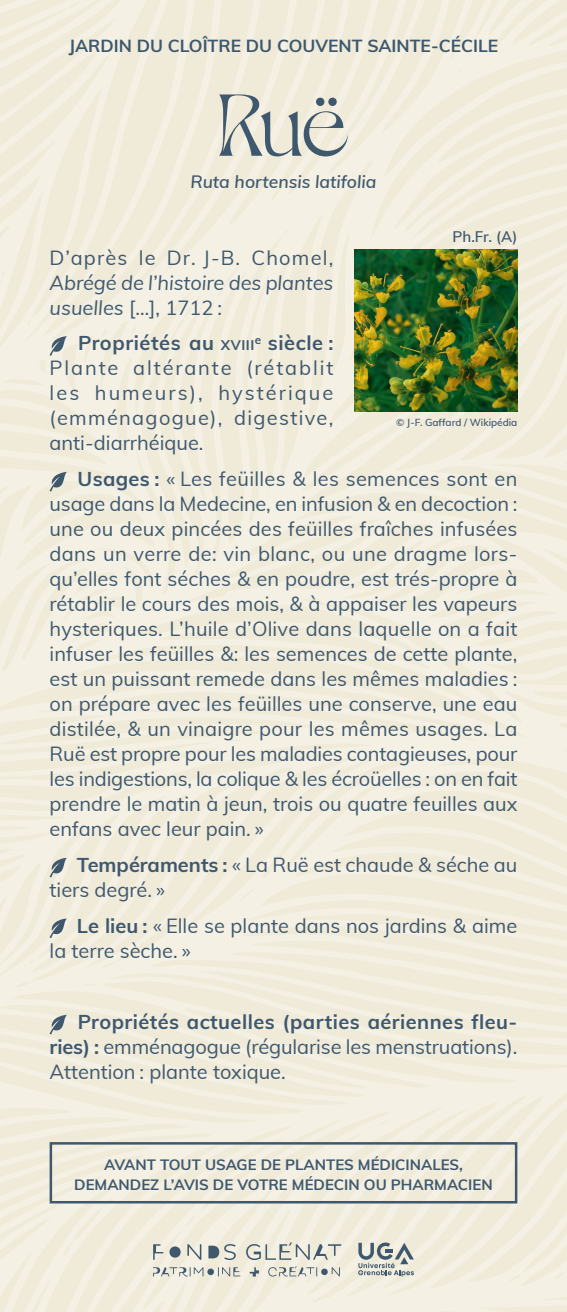
<style>
.page{position:relative;width:567px;height:1312px;background:#fff}
.page>*{position:absolute;margin:0;border:0;box-sizing:border-box;transform-origin:0 0}
.t1{font:87.5px "Dahlia";color:#3e586e}
.t2{font:20px/25px "Muli";color:#3e586e;text-align:justify}
.t3{font:italic 20px/25px "Muli";letter-spacing:-.005em;color:#3e586e}
.t4{font:20px "Muli";letter-spacing:.06em;color:#3e586e}
.t5{font:700 17.5px "Muli";color:#3e586e}
.t6{font:italic 600 17.5px "Muli";color:#3e586e}
.t7{font:700 15px/20px "Muli";color:#3e586e;text-align:center}
.t8{font:600 15px "Muli";color:#3e586e}
.t9{font:600 10px "Muli";color:#3e586e}
.s1{font-style:normal}
.s2{font-weight:700}
.s3{font-weight:700;font-size:14px}
</style>
<div class="page">
<div style="left:0;top:0;width:567px;height:1311px;background:#f0ebdb"></div>
<svg style="left:0;top:0;width:112px;height:110px;background:#f1ecdd"></svg>
<svg style="left:50px;top:336px;width:17px;height:19px"></svg>
<svg style="left:50px;top:471px;width:17px;height:20px"></svg>
<svg style="left:50px;top:857px;width:17px;height:20px"></svg>
<svg style="left:50px;top:918px;width:17px;height:19px"></svg>
<svg style="left:50px;top:1014px;width:17px;height:20px"></svg>
<div style="left:50px;top:1141px;width:467px;height:62px;border:2px solid #3e586e"></div>
<svg style="left:153px;top:1266px;width:87px;height:10px"></svg>
<svg style="left:268px;top:1265px;width:72px;height:11px"></svg>
<div style="left:207px;top:1268px;width:7px;height:6px;background:#3e586e;border-radius:50%"></div>
<div style="left:321px;top:1268px;width:7px;height:6px;background:#3e586e;border-radius:50%"></div>
<div style="left:169px;top:1246px;width:12px;height:11px;background:#3e586e;border-radius:50%"></div>
<svg style="left:250px;top:1266px;width:9px;height:10px"></svg>
<svg style="left:187px;top:1242px;width:154px;height:17px;background:#caccc5"></svg>
<svg style="left:153px;top:1243px;width:10px;height:16px"></svg>
<svg style="left:358px;top:1240px;width:56px;height:36px;background:#babeba"></svg>
<img style="left:355px;top:249px;width:162px;height:163px">
<p class="t5" style="left:69px;top:34px;width:431px">JARDIN DU CLOÎTRE DU COUVENT SAINTE-CÉCILE</p>
<h1 class="t1" style="left:218px;top:93px;width:132px">Ruë</h1>
<p class="t6" style="left:190px;top:170px;width:187px">Ruta hortensis latifolia</p>
<p class="t8" style="left:453px;top:227px;width:66px">Ph.Fr. (A)</p>
<p class="t4" style="left:50px;top:244px;width:285px">D’après le Dr. J-B. Chomel,</p>
<p class="t3" style="left:50px;top:269px;width:285px">Abrégé de l’histoire des plantes usuelles <span class="s1">[…], 1712 :</span></p>
<p class="t2" style="left:50px;top:330px;width:285px;text-indent:28px"><span class="s2">Propriétés au</span> <span class="s3">XVIII</span><sup>e</sup> <span class="s2">siècle :<br></span>Plante altérante (rétablit les humeurs), hystérique (emménagogue), digestive, anti-diarrhéique.</p>
<p class="t2" style="left:50px;top:466px;width:469px;text-indent:28px"><span class="s2">Usages :</span> « Les feüilles &amp; les semences sont en usage dans la Medecine, en infusion &amp; en decoction : une ou deux pincées des feüilles fraîches infusées dans un verre de: vin blanc, ou une dragme lors&shy;qu’elles font séches &amp; en poudre, est trés-propre à rétablir le cours des mois, &amp; à appaiser les vapeurs hysteriques. L’huile d’Olive dans laquelle on a fait infuser les feüilles &amp;: les semences de cette plante, est un puissant remede dans les mêmes maladies : on prépare avec les feüilles une conserve, une eau distilée, &amp; un vinaigre pour les mêmes usages. La Ruë est propre pour les maladies contagieuses, pour les indigestions, la colique &amp; les écroüelles : on en fait prendre le matin à jeun, trois ou quatre feuilles aux enfans avec leur pain. »</p>
<p class="t2" style="left:50px;top:851px;width:469px;text-indent:27px"><span class="s2">Tempéraments :</span> « La Ruë est chaude &amp; séche au tiers degré. »</p>
<p class="t2" style="left:50px;top:912px;width:469px;text-indent:27px"><span class="s2">Le lieu :</span> « Elle se plante dans nos jardins &amp; aime la terre sèche. »</p>
<p class="t9" style="left:396px;top:415px;width:123px">© J-F. Gaffard / Wikipédia</p>
<p class="t2" style="left:50px;top:1008px;width:469px;text-indent:28px"><span class="s2">Propriétés actuelles (parties aériennes fleu&shy;ries) :</span> emménagogue (régularise les menstruations).<br>Attention : plante toxique.</p>
<p class="t7" style="left:74px;top:1154px;width:420px">AVANT TOUT USAGE DE PLANTES MÉDICINALES,<br>DEMANDEZ L’AVIS DE VOTRE MÉDECIN OU PHARMACIEN</p>
</div>
